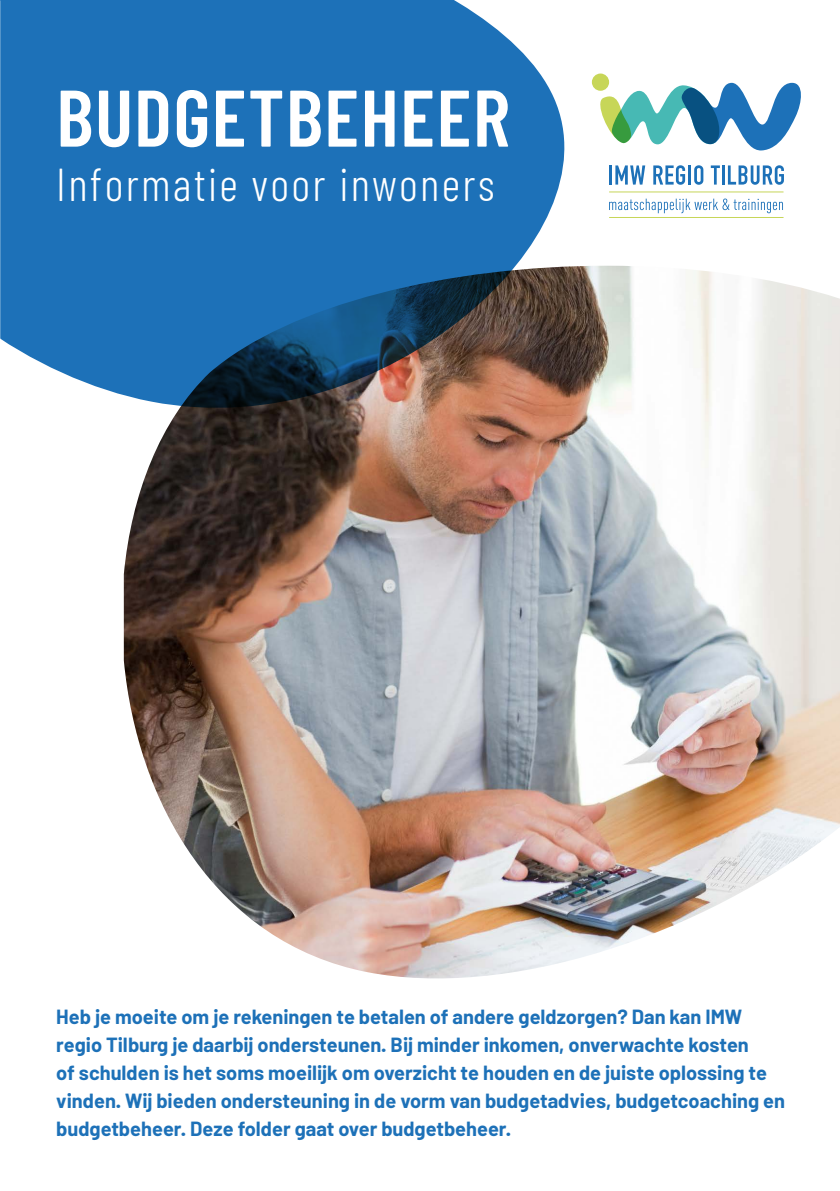
<style>
.page{position:relative;width:840px;height:1191px;background:#fff}
.page>*{position:absolute;margin:0;border:0;box-sizing:border-box;transform-origin:0 0}
.t1{font:600 80px "Barlow Condensed";letter-spacing:.02em;color:#fff}
.t2{font:300 46px "Barlow Condensed";letter-spacing:.05em;color:#fff}
.t3{font:700 20px/28px "Barlow";color:#1d71b8}
</style>
<div class="page">
<img style="left:124px;top:266px;width:715px;height:713px">
<svg style="left:0;top:0;width:585px;height:424px;background:#3a75a9"></svg>
<svg style="left:609px;top:198px;width:173px;height:15px"></svg>
<hr style="left:609px;top:165px;width:2px;height:20px;background:#1d71b8">
<svg style="left:615px;top:165px;width:30px;height:20px"></svg>
<svg style="left:653px;top:165px;width:31px;height:20px"></svg>
<hr style="left:688px;top:165px;width:2px;height:20px;background:#1d71b8">
<svg style="left:694px;top:165px;width:9px;height:20px"></svg>
<svg style="left:710px;top:165px;width:9px;height:20px"></svg>
<hr style="left:721px;top:165px;width:3px;height:20px;background:#1d71b8">
<svg style="left:727px;top:165px;width:56px;height:20px"></svg>
<div style="left:591px;top:74px;width:17px;height:17px;background:#c7d658;border-radius:50%"></div>
<svg style="left:594px;top:83px;width:207px;height:68px"></svg>
<hr style="left:608px;top:192px;width:175px;height:1px;background:#c7d658">
<hr style="left:608px;top:217px;width:175px;height:1px;background:#c7d658">
<h1 class="t1" style="left:56px;top:68px;width:455px">BUDGETBEHEER</h1>
<h2 class="t2" style="left:56px;top:156px;width:439px">Informatie voor inwoners</h2>
<p class="t3" style="left:56px;top:1003px;width:730px">Heb je moeite om je rekeningen te betalen of andere geldzorgen? Dan kan IMW regio Tilburg je daarbij ondersteunen. Bij minder inkomen, onverwachte kosten<br>of schulden is het soms moeilijk om overzicht te houden en de juiste oplossing te vinden. Wij bieden ondersteuning in de vorm van budgetadvies, budgetcoaching en budgetbeheer. Deze folder gaat over budgetbeheer.</p>
</div>
